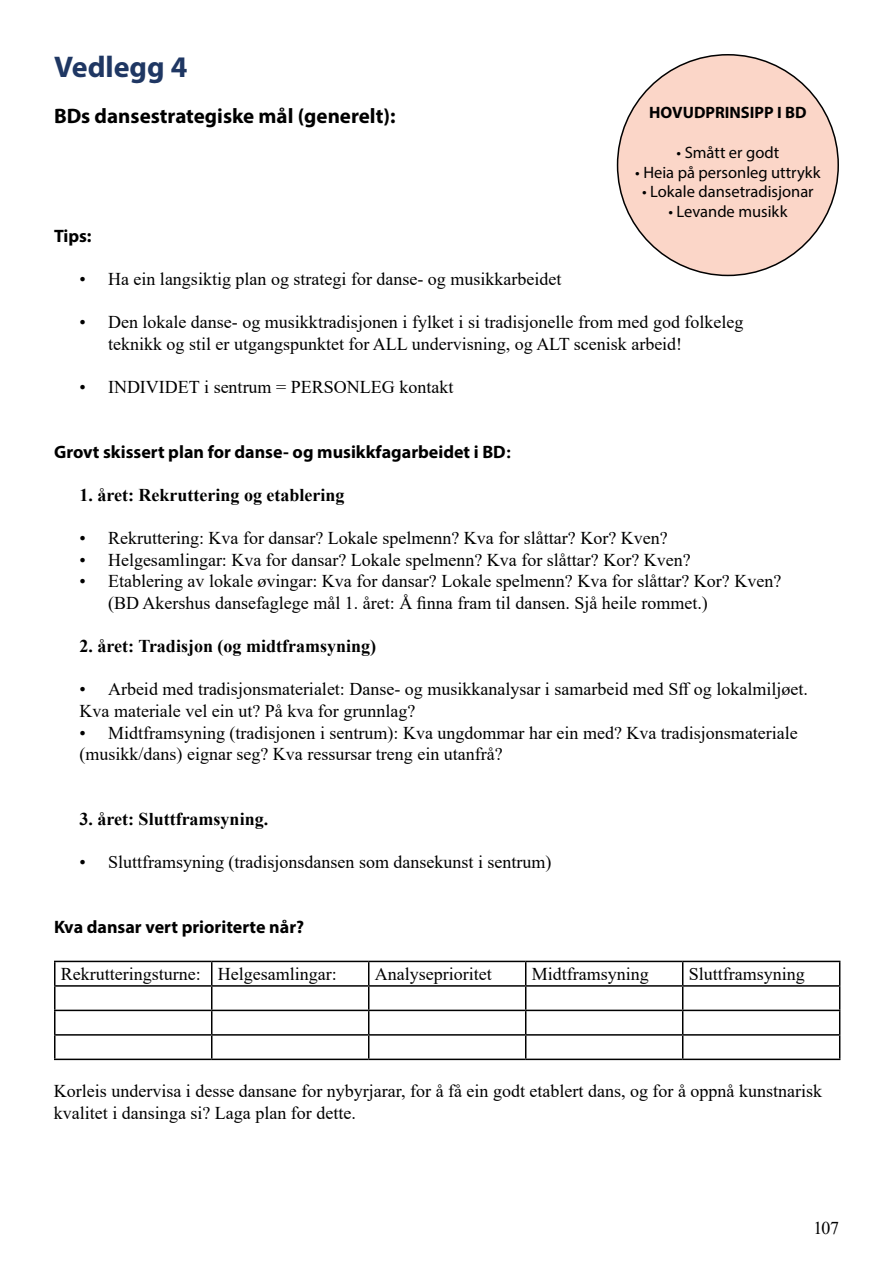
<style>
.page{position:relative;width:893px;height:1263px;background:#fff}
.page>*{position:absolute;margin:0;border:0;box-sizing:border-box;transform-origin:0 0}
.t1{font:700 30px "Myriad Pro";color:#1f3763}
.t2{font:700 21px "Myriad Pro";color:#000}
.t3{font:18px/21.6px "Times New Roman";color:#000}
.t4{font:700 18px "Times New Roman";color:#000}
.t5{font:700 18px "Myriad Pro";color:#000}
.t6{font:16.5px "Myriad Pro";color:#000}
.t7{font:700 16.5px "Myriad Pro";color:#000}
.s1{font-family:"Times New Roman"}
</style>
<div class="page">
<hr style="left:54px;top:961px;width:158px;height:1px;background:#000">
<hr style="left:54px;top:962px;width:2px;height:23px;background:#000">
<hr style="left:212px;top:961px;width:157px;height:1px;background:#000">
<hr style="left:369px;top:961px;width:157px;height:1px;background:#000">
<hr style="left:526px;top:961px;width:157px;height:1px;background:#000">
<hr style="left:683px;top:961px;width:157px;height:1px;background:#000">
<hr style="left:54px;top:985px;width:158px;height:2px;background:#000">
<hr style="left:54px;top:987px;width:2px;height:23px;background:#000">
<hr style="left:212px;top:985px;width:157px;height:2px;background:#000">
<hr style="left:369px;top:985px;width:157px;height:2px;background:#000">
<hr style="left:526px;top:985px;width:157px;height:2px;background:#000">
<hr style="left:683px;top:985px;width:157px;height:2px;background:#000">
<hr style="left:54px;top:1010px;width:158px;height:1px;background:#000">
<hr style="left:54px;top:1011px;width:2px;height:23px;background:#000">
<hr style="left:212px;top:1010px;width:157px;height:1px;background:#000">
<hr style="left:369px;top:1010px;width:157px;height:1px;background:#000">
<hr style="left:526px;top:1010px;width:157px;height:1px;background:#000">
<hr style="left:683px;top:1010px;width:157px;height:1px;background:#000">
<hr style="left:54px;top:1034px;width:158px;height:2px;background:#000">
<hr style="left:54px;top:1036px;width:2px;height:22px;background:#000">
<hr style="left:212px;top:1034px;width:157px;height:2px;background:#000">
<svg style="left:211px;top:962px;width:1px;height:96px"></svg>
<hr style="left:369px;top:1034px;width:157px;height:2px;background:#000">
<svg style="left:368px;top:962px;width:1px;height:96px"></svg>
<hr style="left:526px;top:1034px;width:157px;height:2px;background:#000">
<svg style="left:525px;top:962px;width:1px;height:96px"></svg>
<hr style="left:683px;top:1034px;width:157px;height:2px;background:#000">
<svg style="left:682px;top:962px;width:1px;height:96px"></svg>
<svg style="left:839px;top:962px;width:1px;height:96px"></svg>
<hr style="left:54px;top:1058px;width:158px;height:2px;background:#000">
<hr style="left:212px;top:1058px;width:157px;height:2px;background:#000">
<hr style="left:369px;top:1058px;width:157px;height:2px;background:#000">
<hr style="left:526px;top:1058px;width:157px;height:2px;background:#000">
<hr style="left:683px;top:1058px;width:157px;height:2px;background:#000">
<div style="left:617px;top:55px;width:221px;height:220px;background:#fbd6c8;border-radius:50%"></div>
<h1 class="t1" style="left:54px;top:47px;width:135px">Vedlegg 4</h1>
<p class="t2" style="left:54px;top:102px;width:343px">BDs dansestrategiske mål (generelt):</p>
<p class="t7" style="left:649px;top:102px;width:159px">HOVUDPRINSIPP I BD</p>
<p class="t6" style="left:677px;top:142px;width:104px">• Smått er godt</p>
<p class="t6" style="left:635px;top:162px;width:187px">• Heia på personleg uttrykk</p>
<p class="t6" style="left:642px;top:182px;width:173px">• Lokale dansetradisjonar</p>
<p class="t6" style="left:668px;top:201px;width:121px">• Levande musikk</p>
<p class="t5" style="left:54px;top:224px;width:39px">Tips:</p>
<p class="t3" style="left:80px;top:268px;width:483px">• Ha ein langsiktig plan og strategi for danse- og musikkarbeidet</p>
<p class="t3" style="left:108px;top:311px;width:637px;text-indent:-28px">• Den lokale danse- og musikktradisjonen i fylket i si tradisjonelle from med god folkeleg teknikk og stil er utgangspunktet for ALL undervisning, og ALT scenisk arbeid!</p>
<p class="t3" style="left:80px;top:376px;width:375px">• INDIVIDET i sentrum = PERSONLEG kontakt</p>
<p class="t5" style="left:54px;top:440px;width:459px">Grovt skissert plan for danse- og musikkfagarbeidet i BD<span class="s1">:</span></p>
<p class="t4" style="left:80px;top:482px;width:267px">1. året: Rekruttering og etablering</p>
<p class="t3" style="left:80px;top:527px;width:590px">• Rekruttering: Kva for dansar? Lokale spelmenn? Kva for slåttar? Kor? Kven?</p>
<p class="t3" style="left:80px;top:548px;width:613px">• Helgesamlingar: Kva for dansar? Lokale spelmenn? Kva for slåttar? Kor? Kven?</p>
<p class="t3" style="left:108px;top:570px;width:675px;text-indent:-28px">• Etablering av lokale øvingar: Kva for dansar? Lokale spelmenn? Kva for slåttar? Kor? Kven? (BD Akershus dansefaglege mål 1. året: Å finna fram til dansen. Sjå heile rommet.)</p>
<p class="t4" style="left:80px;top:633px;width:298px">2. året: Tradisjon (og midtframsyning)</p>
<p class="t3" style="left:80px;top:678px;width:730px">• Arbeid med tradisjonsmaterialet: Danse- og musikkanalysar i samarbeid med Sff og lokalmiljøet.<br>Kva materiale vel ein ut? På kva for grunnlag?</p>
<p class="t3" style="left:80px;top:721px;width:720px">• Midtframsyning (tradisjonen i sentrum): Kva ungdommar har ein med? Kva tradisjonsmateriale (musikk/dans) eignar seg? Kva ressursar treng ein utanfrå?</p>
<p class="t4" style="left:80px;top:806px;width:190px">3. året: Sluttframsyning.</p>
<p class="t3" style="left:80px;top:851px;width:473px">• Sluttframsyning (tradisjonsdansen som dansekunst i sentrum)</p>
<p class="t5" style="left:54px;top:915px;width:252px">Kva dansar vert prioriterte når?</p>
<p class="t3" style="left:61px;top:962px;width:277px">Rekrutteringsturne: Helgesamlingar:</p>
<p class="t3" style="left:375px;top:962px;width:118px">Analyseprioritet</p>
<p class="t3" style="left:532px;top:962px;width:118px">Midtframsyning</p>
<p class="t3" style="left:689px;top:962px;width:118px">Sluttframsyning</p>
<p class="t3" style="left:54px;top:1080px;width:770px">Korleis undervisa i desse dansane for nybyrjarar, for å få ein godt etablert dans, og for å oppnå kunstnarisk kvalitet i dansinga si? Laga plan for dette.</p>
<p class="t3" style="left:815px;top:1216px;width:26px">107</p>
</div>
